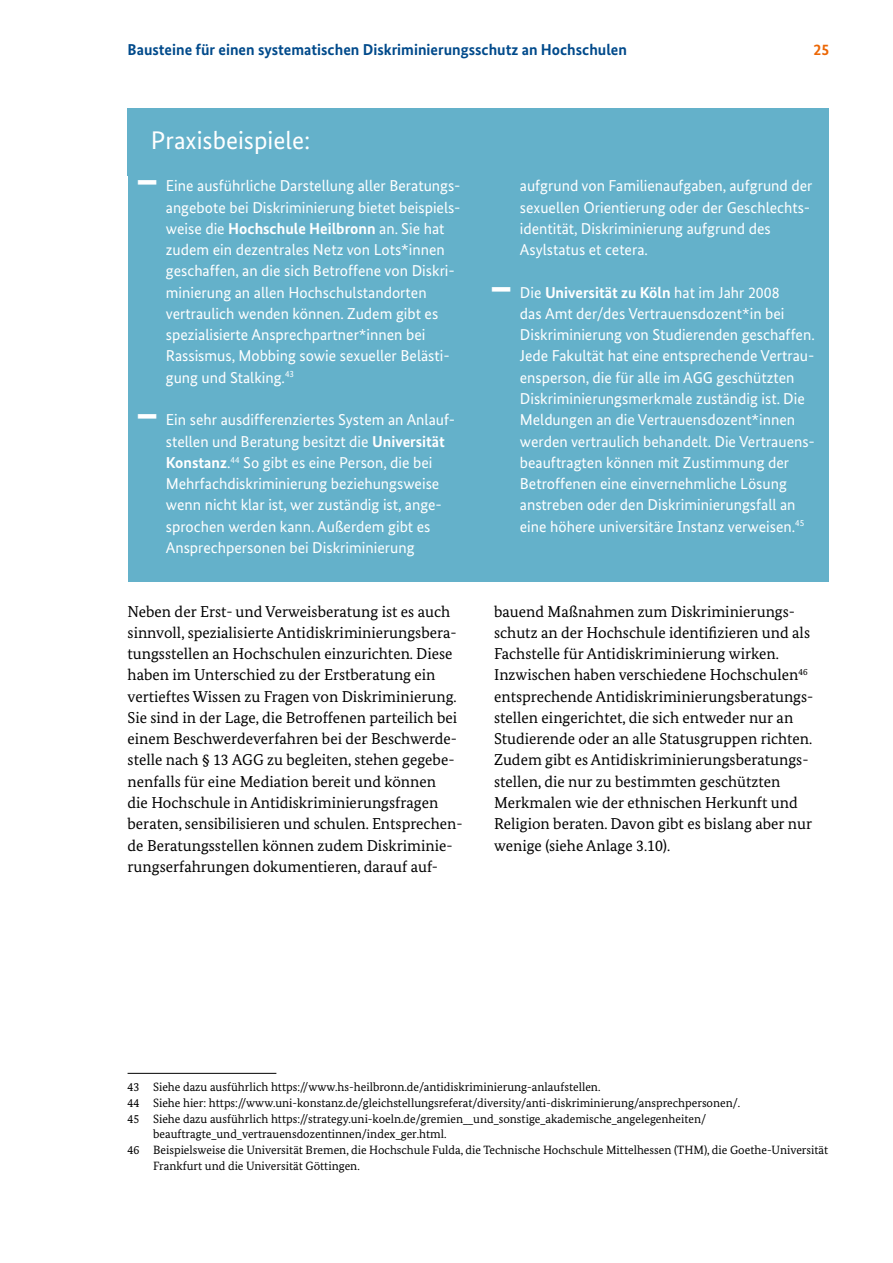
<style>
.page{position:relative;width:893px;height:1263px;background:#fff}
.page>*{position:absolute;margin:0;border:0;box-sizing:border-box;transform-origin:0 0}
.t1{font:67.8px "Bundes Sans";color:#fff;scale:.43 1}
.E-Box_E-01-H1_Box_HL_hellblau{font:25.5px "Bundes Sans";color:#fff}
.t2{font:15.75px/21.3px "Bundes Sans";color:#fff}
.D-Inhalt_D-01a-P_Body_nBox{font:15.75px/21.3px "Bundes Serif";color:#000}
.t3{font:700 15.75px "Bundes Sans";color:#004a8b}
.t4{font:700 15.75px "Bundes Sans";color:#ec6705}
.D-Inhalt_D-03-P_Fussnote{font:12px/15.8px "Bundes Serif";color:#000}
.s1{font-weight:700}
</style>
<div class="page">
<div style="left:128px;top:108px;width:701px;height:68px;background:#64b1ca"></div>
<hr style="left:128px;top:1073px;width:148px;height:1px;background:#000">
<div style="left:128px;top:154px;width:700px;height:257px;background:#64b1ca"></div>
<div style="left:128px;top:387px;width:700px;height:195px;background:#64b1ca"></div>
<p class="t3" style="left:128px;top:40px;width:501px">Bausteine für einen systematischen Diskriminierungsschutz an Hochschulen</p>
<p class="t4" style="left:813px;top:40px;width:17px">25</p>
<h4 class="E-Box_E-01-H1_Box_HL_hellblau" style="left:151px;top:125px;width:161px">Praxisbeispiele:</h4>
<p class="t1" style="left:136px;top:139px;width:53px">—</p>
<p class="t2" style="left:166px;top:175px;width:296px">Eine ausführliche Darstellung aller Beratungs&shy;angebote bei Diskriminierung bietet beispiels&shy;weise die <span class="s1">Hochschule Heilbronn</span> an. Sie hat zudem ein dezentrales Netz von Lots*innen geschaffen, an die sich Betroffene von Diskri&shy;minierung an allen Hochschulstandorten vertraulich wenden können. Zudem gibt es spezialisierte Ansprechpartner*innen bei Rassismus, Mobbing sowie sexueller Belästi&shy;gung und Stalking.<sup>43</sup></p>
<p class="t1" style="left:136px;top:373px;width:53px">—</p>
<p class="t2" style="left:166px;top:409px;width:291px">Ein sehr ausdifferenziertes System an Anlauf&shy;stellen und Beratung besitzt die <span class="s1">Universität Konstanz</span>.<sup>44</sup> So gibt es eine Person, die bei Mehrfachdiskriminierung beziehungsweise wenn nicht klar ist, wer zuständig ist, ange&shy;sprochen werden kann. Außerdem gibt es Ansprechpersonen bei Diskriminierung</p>
<p class="t2" style="left:520px;top:175px;width:294px">aufgrund von Familienaufgaben, aufgrund der sexuellen Orientierung oder der Geschlechts&shy;identität, Diskriminierung aufgrund des Asylstatus et cetera.</p>
<p class="t1" style="left:490px;top:245px;width:53px">—</p>
<p class="t2" style="left:520px;top:281px;width:296px">Die <span class="s1">Universität zu Köln</span> hat im Jahr 2008<br>das Amt der/des Vertrauensdozent*in bei Diskriminierung von Studierenden geschaffen.<br>Jede Fakultät hat eine entsprechende Vertrau&shy;ensperson, die für alle im AGG geschützten Diskriminierungsmerkmale zuständig ist. Die Meldungen an die Vertrauensdozent*innen werden vertraulich behandelt. Die Vertrauens&shy;beauftragten können mit Zustimmung der Betroffenen eine einvernehmliche Lösung anstreben oder den Diskriminierungsfall an eine höhere universitäre Instanz verweisen.<sup>45</sup></p>
<p class="D-Inhalt_D-01a-P_Body_nBox" style="left:128px;top:600px;width:336px">Neben der Erst- und Verweisberatung ist es auch sinnvoll, spezialisierte Antidiskriminierungsbera&shy;tungsstellen an Hochschulen einzurichten. Diese haben im Unterschied zu der Erstberatung ein vertieftes Wissen zu Fragen von Diskriminierung.<br>Sie sind in der Lage, die Betroffenen parteilich bei einem Beschwerdeverfahren bei der Beschwerde&shy;stelle nach § 13 AGG zu begleiten, stehen gegebe&shy;nenfalls für eine Mediation bereit und können<br>die Hochschule in Antidiskriminierungsfragen beraten, sensibilisieren und schulen. Entsprechen&shy;de Beratungsstellen können zudem Diskriminie&shy;rungserfahrungen dokumentieren, darauf auf-</p>
<p class="D-Inhalt_D-01a-P_Body_nBox" style="left:494px;top:600px;width:321px">bauend Maßnahmen zum Diskriminierungs&shy;schutz an der Hochschule identifizieren und als Fachstelle für Antidiskriminierung wirken.<br>Inzwischen haben verschiedene Hochschulen<sup>46 </sup>entsprechende Antidiskriminierungsberatungs&shy;stellen eingerichtet, die sich entweder nur an Studierende oder an alle Statusgruppen richten.<br>Zudem gibt es Antidiskriminierungsberatungs&shy;stellen, die nur zu bestimmten geschützten Merkmalen wie der ethnischen Herkunft und Religion beraten. Davon gibt es bislang aber nur wenige (siehe Anlage 3.10).</p>
<p class="D-Inhalt_D-03-P_Fussnote" style="left:128px;top:1079px;width:474px">43 Siehe dazu ausführlich https://www.hs-heilbronn.de/antidiskriminierung-anlaufstellen.</p>
<p class="D-Inhalt_D-03-P_Fussnote" style="left:128px;top:1095px;width:614px">44 Siehe hier: https://www.uni-konstanz.de/gleichstellungsreferat/diversity/anti-diskriminierung/ansprechpersonen/.</p>
<p class="D-Inhalt_D-03-P_Fussnote" style="left:153px;top:1110px;width:555px;text-indent:-26px">45 Siehe dazu ausführlich https://strategy.uni-koeln.de/gremien__und_sonstige_akademische_angelegenheiten/ beauftragte_und_vertrauensdozentinnen/index_ger.html.</p>
<p class="D-Inhalt_D-03-P_Fussnote" style="left:153px;top:1142px;width:677px;text-indent:-26px">46 Beispielsweise die Universität Bremen, die Hochschule Fulda, die Technische Hochschule Mittelhessen (THM), die Goethe-Universität<br>Frankfurt und die Universität Göttingen.</p>
</div>
